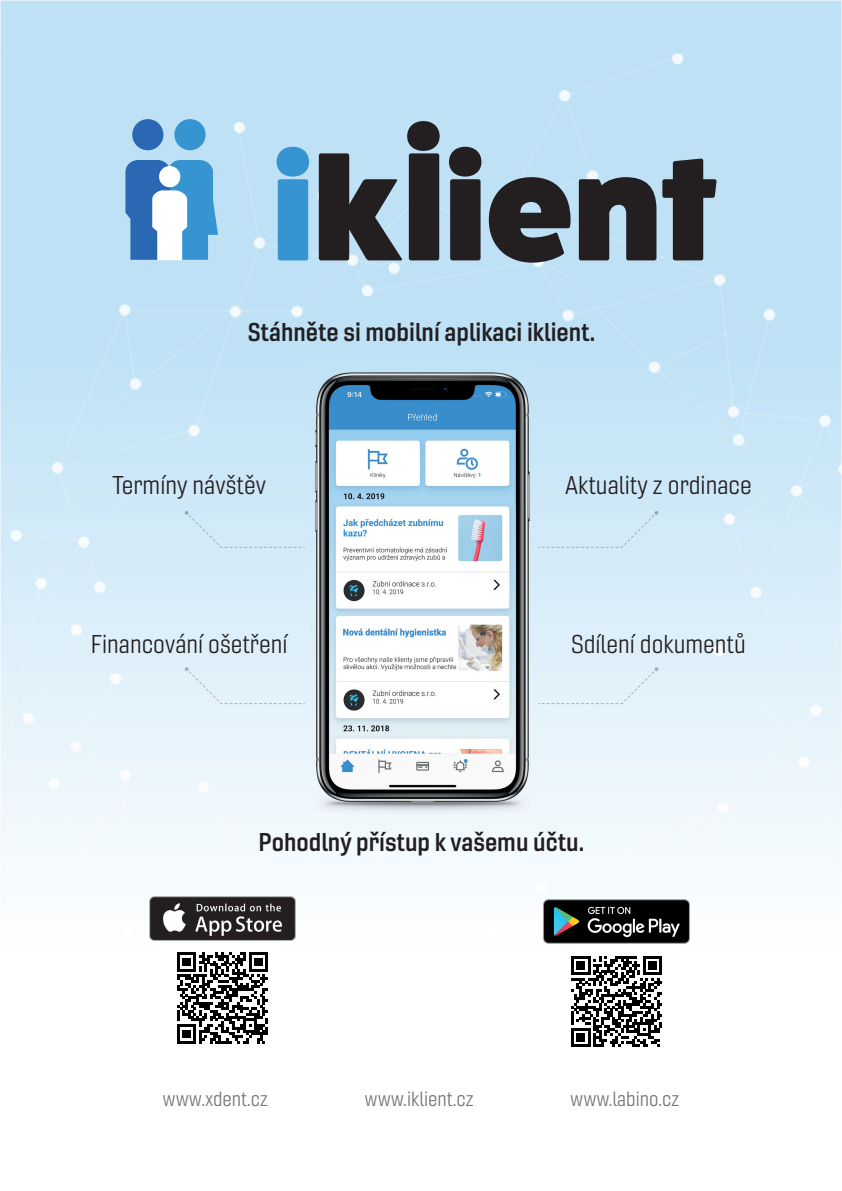
<style>
.page{position:relative;width:842px;height:1191px;background:#fff}
.page>*{position:absolute;margin:0;border:0;box-sizing:border-box;transform-origin:0 0}
.t1{font:25px "Gineso Nor Boo";color:#231f20}
.t2{font:25px "Gineso Nor Dem";color:#231f20}
.t3{font:20px "Gineso Nor Boo";color:#757679}
</style>
<div class="page">
<div style="left:0;top:0;width:841px;height:54px;background:#bee1f6"></div>
<img style="left:0;top:54px;width:841px;height:887px">
<img style="left:310px;top:359px;width:222px;height:456px">
<svg style="left:277px;top:147px;width:32px;height:113px"></svg>
<svg style="left:319px;top:153px;width:83px;height:107px"></svg>
<div style="left:409px;top:153px;width:30px;height:107px;background:#231f20;border-radius:2px"></div>
<svg style="left:449px;top:147px;width:32px;height:113px"></svg>
<svg style="left:489px;top:177px;width:82px;height:86px"></svg>
<svg style="left:579px;top:177px;width:77px;height:83px"></svg>
<svg style="left:662px;top:158px;width:54px;height:102px"></svg>
<div style="left:407px;top:121px;width:33px;height:30px;background:#231f20;border-radius:50%"></div>
<div style="left:174px;top:119px;width:32px;height:31px;background:#3695d1;border-radius:50%"></div>
<div style="left:132px;top:119px;width:31px;height:31px;background:#2a68b3;border-radius:50%"></div>
<svg style="left:125px;top:160px;width:93px;height:100px"></svg>
<div style="left:159px;top:166px;width:21px;height:21px;background:#fff;border-radius:50%"></div>
<svg style="left:571px;top:956px;width:91px;height:91px"></svg>
<img style="left:533px;top:893px;width:167px;height:51px">
<svg style="left:165px;top:940px;width:115px;height:104px"></svg>
<img style="left:149px;top:897px;width:147px;height:43px">
<img style="left:189px;top:515px;width:30px;height:30px">
<img style="left:220px;top:546px;width:85px;height:2px">
<svg style="left:185px;top:511px;width:4px;height:4px"></svg>
<img style="left:189px;top:671px;width:30px;height:30px">
<img style="left:220px;top:702px;width:85px;height:2px">
<svg style="left:185px;top:667px;width:4px;height:4px"></svg>
<img style="left:624px;top:515px;width:30px;height:30px">
<img style="left:538px;top:546px;width:85px;height:2px">
<svg style="left:654px;top:511px;width:4px;height:4px"></svg>
<img style="left:624px;top:671px;width:30px;height:30px">
<img style="left:538px;top:702px;width:85px;height:2px">
<svg style="left:654px;top:667px;width:4px;height:4px"></svg>
<p class="t2" style="left:248px;top:316px;width:349px">Stáhněte si mobilní aplikaci iklient.</p>
<p class="t1" style="left:112px;top:470px;width:155px">Termíny návštěv</p>
<p class="t1" style="left:91px;top:628px;width:198px">Financování ošetření</p>
<p class="t1" style="left:565px;top:470px;width:188px">Aktuality z ordinace</p>
<p class="t1" style="left:571px;top:628px;width:176px">Sdílení dokumentů</p>
<p class="t2" style="left:259px;top:826px;width:327px">Pohodlný přístup k vašemu účtu.</p>
<p class="t3" style="left:163px;top:1086px;width:107px">www.xdent.cz</p>
<p class="t3" style="left:364px;top:1086px;width:111px">www.iklient.cz</p>
<p class="t3" style="left:570px;top:1086px;width:111px">www.labino.cz</p>
</div>
